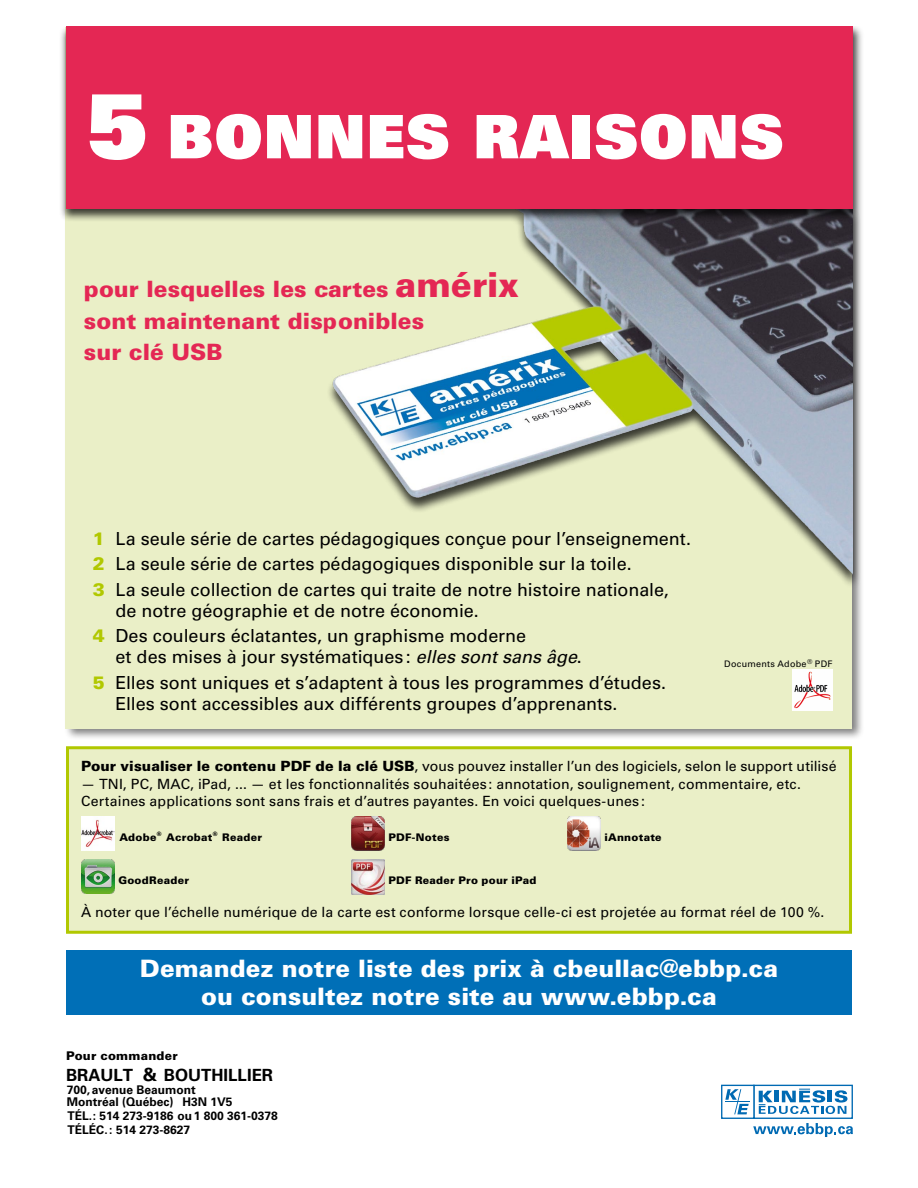
<style>
.page{position:relative;width:918px;height:1188px;background:#fff}
.page>*{position:absolute;margin:0;border:0;box-sizing:border-box;transform-origin:0 0}
.t1{font:60px "Univers LT Std X Black";letter-spacing:.025em;color:#fff}
.t2{font:900 24px/28.5px "Univers LT Std";letter-spacing:.005em;color:#fff;text-align:center}
.t3{font:900 22.5px/31.5px "Univers LT Std";color:#e42754}
.t4{font:18px/25.5px "Univers LT Std";color:#000}
.t5{font:700 16.8px "Univers LT Std";color:#000}
.t6{font:14.1px/17.4px "Univers LT Std";letter-spacing:.01em;color:#000}
.t7{font:700 12px/12.5px "Univers LT Std";color:#000}
.t8{font:900 12px "Univers LT Std";letter-spacing:.02em;color:#000}
.t9{font:900 10.5px "Univers LT Std";letter-spacing:.025em;color:#000}
.t10{font:9px "Univers LT Std";letter-spacing:.03em;color:#000}
.s1{font-size:88.5px}
.s2{font-size:34.5px}
.s3{font-weight:900;color:#b1c800}
.s4{font-style:italic}
.s5{font-weight:900}
.s6{font-size:18px}
</style>
<div class="page">
<div style="left:66px;top:950px;width:786px;height:65px;background:#006fb7"></div>
<div style="left:64px;top:26px;width:801px;height:715px;background:#000;opacity:.5"></div>
<div style="left:66px;top:27px;width:786px;height:701px;background:#eaefc7"></div>
<div style="left:68px;top:748px;width:783px;height:184px;background:#eaefc7"></div>
<img style="left:81px;top:817px;width:34px;height:33px">
<img style="left:351px;top:817px;width:34px;height:34px">
<img style="left:567px;top:816px;width:34px;height:34px">
<img style="left:81px;top:859px;width:34px;height:34px">
<img style="left:351px;top:859px;width:34px;height:36px">
<div style="left:66px;top:746px;width:786px;height:188px;border:3px solid #b1c800"></div>
<div style="left:326px;top:209px;width:535px;height:380px;background:#000;opacity:.75"></div>
<img style="left:326px;top:223px;width:526px;height:355px">
<img style="left:793px;top:670px;width:39px;height:40px">
<div style="left:59px;top:26px;width:801px;height:197px;background:#000;opacity:.75"></div>
<div style="left:66px;top:26px;width:786px;height:182px;background:#e42754"></div>
<div style="left:753px;top:1085px;width:100px;height:34px;border:1px solid #006ab3"></div>
<div style="left:721px;top:1085px;width:34px;height:34px;border:1px solid #006ab3"></div>
<svg style="left:725px;top:1089px;width:25px;height:25px"></svg>
<svg style="left:759px;top:1089px;width:88px;height:25px"></svg>
<svg style="left:753px;top:1123px;width:100px;height:14px"></svg>
<h1 class="t1" style="left:86px;top:97px;width:699px"><span class="s1">5</span> BONNES RAISONS</h1>
<p class="t3" style="left:84px;top:273px;width:437px">pour lesquelles les cartes <span class="s2">amérix </span>sont maintenant disponibles<br>sur clé USB</p>
<p class="t4" style="left:93px;top:526px;width:600px"><span class="s3">1</span> La seule série de cartes pédagogiques conçue pour l’enseignement.<br><span class="s3">2</span> La seule série de cartes pédagogiques disponible sur la toile.<br><span class="s3">3</span> La seule collection de cartes qui traite de notre histoire nationale,</p>
<p class="t4" style="left:93px;top:598px;width:435px;text-indent:22px">de notre géographie et de notre économie.<br><span class="s3">4</span> Des couleurs éclatantes, un graphisme moderne</p>
<p class="t4" style="left:93px;top:644px;width:575px;text-indent:22px">et des mises à jour systématiques : <span class="s4">elles sont sans âge</span>.<br><span class="s3">5</span> Elles sont uniques et s’adaptent à tous les programmes d’études.</p>
<p class="t4" style="left:115px;top:691px;width:504px">Elles sont accessibles aux différents groupes d’apprenants.</p>
<p class="t10" style="left:724px;top:658px;width:110px">Documents Adobe<sup>®</sup> PDF</p>
<p class="t6" style="left:81px;top:758px;width:757px"><span class="s5">Pour visualiser le contenu PDF de la clé USB</span>, vous pouvez installer l’un des logiciels, selon le support utilisé</p>
<p class="t6" style="left:81px;top:775px;width:721px">— TNI, PC, MAC, iPad, ... — et les fonctionnalités souhaitées : annotation, soulignement, commentaire, etc.<br>Certaines applications sont sans frais et d’autres payantes. En voici quelques-unes :</p>
<p class="t9" style="left:119px;top:830px;width:144px">Adobe<sup>®</sup> Acrobat<sup>®</sup> Reader</p>
<p class="t9" style="left:388px;top:830px;width:63px">PDF-Notes</p>
<p class="t9" style="left:604px;top:830px;width:59px">iAnnotate</p>
<p class="t9" style="left:118px;top:874px;width:72px">GoodReader</p>
<p class="t9" style="left:388px;top:874px;width:150px">PDF Reader Pro pour iPad</p>
<p class="t6" style="left:81px;top:904px;width:745px">À noter que l’échelle numérique de la carte est conforme lorsque celle-ci est projetée au format réel de 100 %.</p>
<h2 class="t2" style="left:140px;top:954px;width:640px">Demandez notre liste des prix à cbeullac@ebbp.ca ou consultez notre site au www.ebbp.ca</h2>
<p class="t8" style="left:66px;top:1048px;width:113px">Pour commander</p>
<p class="t5" style="left:66px;top:1065px;width:209px">BRAULT <span class="s6">&amp;</span> BOUTHILLIER</p>
<p class="t7" style="left:67px;top:1083px;width:167px">700, avenue Beaumont<br>Montréal (Québec) H3N 1V5</p>
<p class="t7" style="left:67px;top:1109px;width:212px;line-height:14px">TÉL.: 514 273-9186 ou 1 800 361-0378<br>TÉLÉC.: 514 273-8627</p>
</div>
